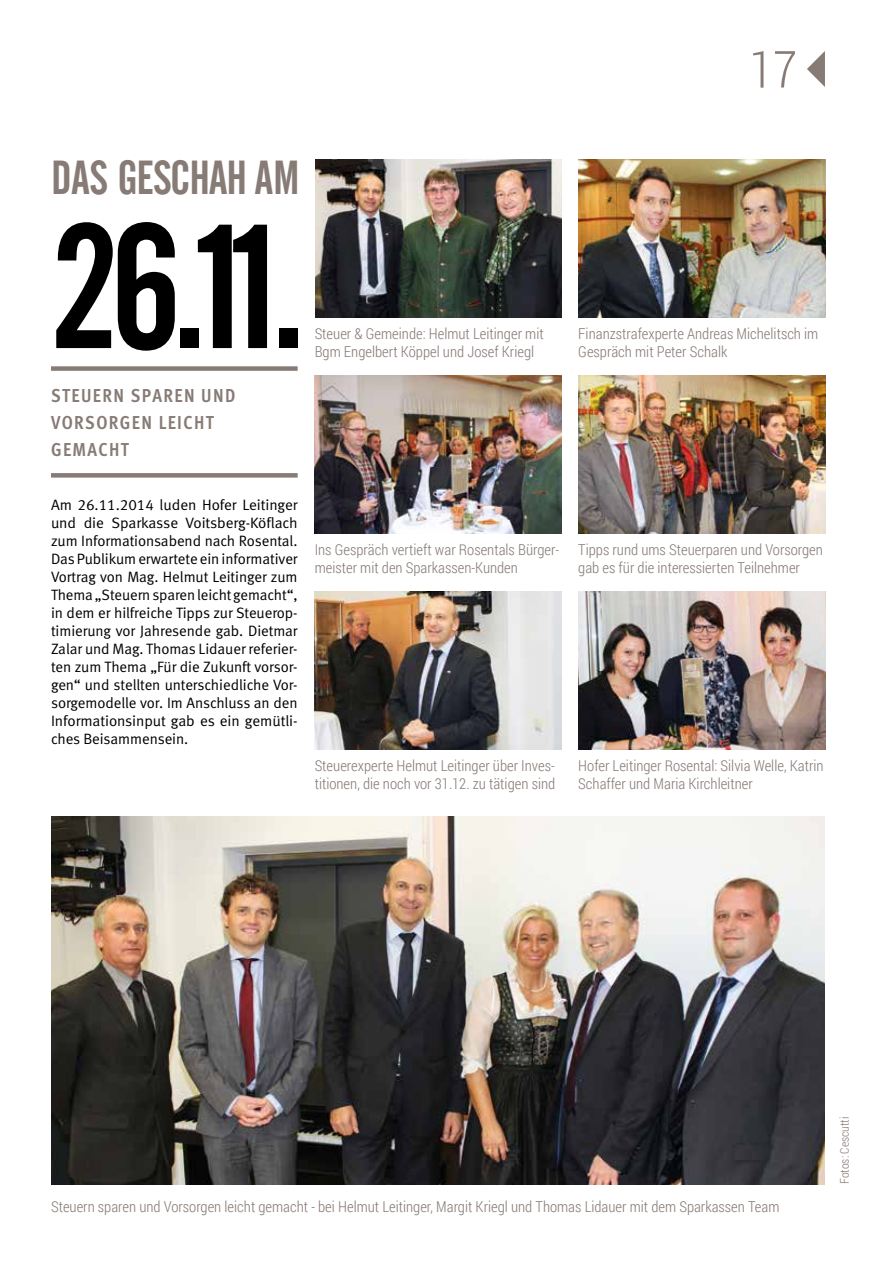
<style>
.page{position:relative;width:893px;height:1263px;background:#fff}
.page>*{position:absolute;margin:0;border:0;box-sizing:border-box;transform-origin:0 0}
.t1{font:174.75px "Alternate Gothic No 2 BT";color:#000}
.t2{font:300 51px "Roboto Condensed";color:#877b76}
.t3{font:47.4px "Alternate Gothic No 2 BT";letter-spacing:-.02em;color:#877b76}
.t4{font:700 18.75px/27px "Meta Cond";letter-spacing:.075em;color:#877b76}
.t5{font:300 15px/18px "Roboto Condensed";color:#877b76}
.t6{font:15px/18px "Meta Normal LF";letter-spacing:-.005em;color:#000;text-align:justify}
.t7{font:300 12px "Roboto Condensed";color:#877b76}
</style>
<div class="page">
<svg style="left:807px;top:51px;width:18px;height:36px"></svg>
<img style="left:315px;top:159px;width:247px;height:158px">
<img style="left:315px;top:375px;width:246px;height:158px">
<img style="left:315px;top:591px;width:246px;height:158px">
<img style="left:51px;top:816px;width:774px;height:368px">
<img style="left:579px;top:159px;width:246px;height:158px">
<img style="left:579px;top:375px;width:246px;height:158px">
<img style="left:579px;top:591px;width:246px;height:158px">
<div style="left:51px;top:366px;width:247px;height:5px;background:#877b76"></div>
<div style="left:51px;top:473px;width:247px;height:5px;background:#877b76"></div>
<h2 class="t2" style="left:749px;top:34px;width:50px">17</h2>
<h3 class="t3" style="left:51px;top:151px;width:250px">DAS GESCHAH AM</h3>
<h1 class="t1" style="left:51px;top:190px;width:257px">26.11.</h1>
<p class="t4" style="left:51px;top:382px;width:186px">STEUERN SPAREN UND<br>VORSORGEN LEICHT<br>GEMACHT</p>
<p class="t5" style="left:315px;top:324px;width:231px">Steuer &amp; Gemeinde: Helmut Leitinger mit<br>Bgm Engelbert Köppel und Josef Kriegl</p>
<p class="t6" style="left:51px;top:496px;width:248px">Am 26.11.2014 luden Hofer Leitinger und die Sparkasse Voitsberg-Köflach zum Informationsabend nach Rosental.<br>Das Publikum erwartete ein informativer Vortrag von Mag. Helmut Leitinger zum Thema „Steuern sparen leicht gemacht“, in dem er hilfreiche Tipps zur Steuerop&shy;timierung vor Jahresende gab. Dietmar Zalar und Mag. Thomas Lidauer referier&shy;ten zum Thema „Für die Zukunft vorsor&shy;gen“ und stellten unterschiedliche Vor&shy;sorgemodelle vor. Im Anschluss an den Informationsinput gab es ein gemütli&shy;ches Beisammensein.</p>
<p class="t5" style="left:315px;top:540px;width:246px">Ins Gespräch vertieft war Rosentals Bürger&shy;meister mit den Sparkassen-Kunden</p>
<p class="t5" style="left:315px;top:756px;width:242px">Steuerexperte Helmut Leitinger über Inves&shy;titionen, die noch vor 31.12. zu tätigen sind</p>
<p class="t5" style="left:578px;top:324px;width:242px">Finanzstrafexperte Andreas Michelitsch im<br>Gespräch mit Peter Schalk</p>
<p class="t5" style="left:578px;top:540px;width:246px">Tipps rund ums Steuerparen und Vorsorgen gab es für die interessierten Teilnehmer</p>
<p class="t5" style="left:578px;top:756px;width:247px">Hofer Leitinger Rosental: Silvia Welle, Katrin<br>Schaffer und Maria Kirchleitner</p>
<p class="t5" style="left:51px;top:1197px;width:730px">Steuern sparen und Vorsorgen leicht gemacht - bei Helmut Leitinger, Margit Kriegl und Thomas Lidauer mit dem Sparkassen Team</p>
<p class="t7" style="left:836px;top:1184px;width:69px;rotate:-90deg">Fotos: Cescutti</p>
</div>
